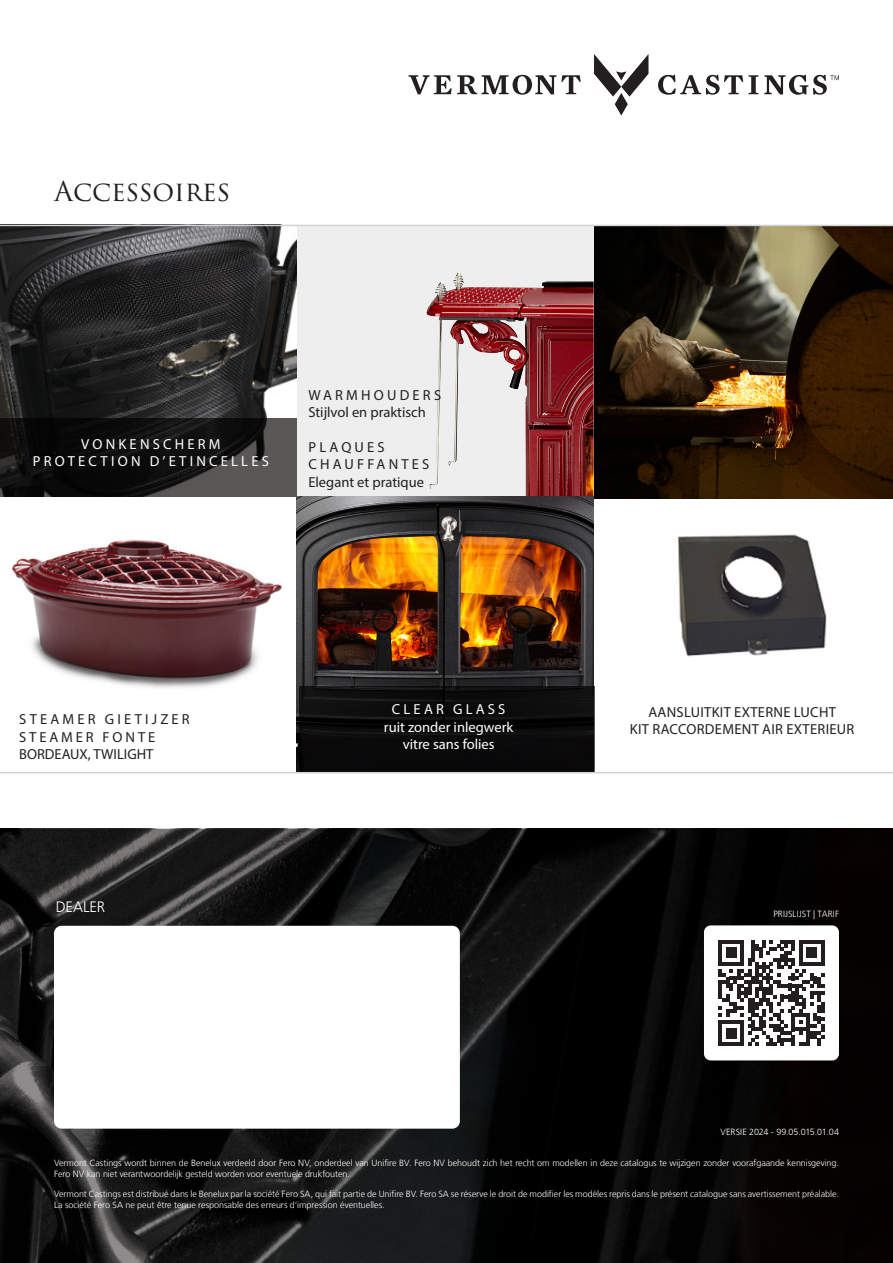
<style>
.page{position:relative;width:893px;height:1263px;background:#fff}
.page>*{position:absolute;margin:0;border:0;box-sizing:border-box;transform-origin:0 0}
.t1{font:27px "Trajan Pro 3";letter-spacing:-.01em;color:#231f20}
.Disclaimer{font:300 15px "Frutiger LT";letter-spacing:-.01em;color:#fff}
.t2{font:14.55px "Myriad Pro";color:#231f20}
.t3{font:14.55px "Myriad Pro";letter-spacing:.02em;color:#231f20}
.t4{font:14.55px "Myriad Pro";letter-spacing:.22em;color:#231f20}
.t5{font:14.55px "Myriad Pro";letter-spacing:.22em;color:#fff}
.t6{font:14.55px "Myriad Pro";color:#fff}
.t7{font:14.55px "Myriad Pro";letter-spacing:.2em;color:#231f20}
.Disclaimer-2{font:300 9px/10.5px "Frutiger LT";letter-spacing:-.005em;color:#fff}
</style>
<div class="page">
<svg style="left:0;top:829px;width:893px;height:434px;background:#0e0e0e"></svg>
<div style="left:55px;top:926px;width:404px;height:202px;background:#fff;border-radius:7px"></div>
<div style="left:54px;top:926px;width:406px;height:203px;border:2px solid #fff;border-radius:7px"></div>
<img style="left:594px;top:226px;width:299px;height:272px">
<img style="left:11px;top:539px;width:271px;height:149px">
<div style="left:297px;top:226px;width:297px;height:275px;background:#eeeeef"></div>
<img style="left:426px;top:272px;width:168px;height:225px">
<img style="left:297px;top:497px;width:297px;height:275px">
<div style="left:299px;top:687px;width:296px;height:85px;background:#0a0a0b"></div>
<img style="left:0;top:226px;width:297px;height:192px">
<svg style="left:0;top:418px;width:297px;height:78px;background:#1f1e1e"></svg>
<img style="left:677px;top:534px;width:150px;height:123px">
<hr style="left:0;top:772px;width:893px;height:1px;background:#d1d2d4">
<hr style="left:0;top:225px;width:893px;height:1px;background:#d1d2d4">
<svg style="left:594px;top:54px;width:54px;height:61px"></svg>
<svg style="left:658px;top:75px;width:181px;height:20px"></svg>
<svg style="left:408px;top:75px;width:173px;height:20px"></svg>
<div style="left:704px;top:925px;width:135px;height:135px;background:#fff;border-radius:7px"></div>
<svg style="left:719px;top:940px;width:105px;height:106px"></svg>
<p class="t1" style="left:54px;top:173px;width:178px">Accessoires</p>
<p class="t5" style="left:81px;top:435px;width:141px">VONKENSCHERM</p>
<p class="t5" style="left:33px;top:452px;width:237px">PROTECTION D’ETINCELLES</p>
<p class="t4" style="left:308px;top:386px;width:134px">WARMHOUDERS</p>
<p class="t2" style="left:308px;top:404px;width:119px">Stijlvol en praktisch</p>
<p class="t4" style="left:308px;top:438px;width:78px">PLAQUES</p>
<p class="t4" style="left:308px;top:455px;width:122px">CHAUFFANTES</p>
<p class="t2" style="left:308px;top:473px;width:117px">Elegant et pratique</p>
<p class="t4" style="left:19px;top:710px;width:172px">STEAMER GIETIJZER</p>
<p class="t7" style="left:19px;top:728px;width:138px">STEAMER FONTE</p>
<p class="t2" style="left:19px;top:745px;width:136px">BORDEAUX, TWILIGHT</p>
<p class="Disclaimer" style="left:56px;top:898px;width:51px">DEALER</p>
<p class="t5" style="left:392px;top:700px;width:115px">CLEAR GLASS</p>
<p class="t6" style="left:384px;top:718px;width:131px">ruit zonder inlegwerk</p>
<p class="t6" style="left:403px;top:735px;width:93px">vitre sans folies</p>
<p class="t3" style="left:648px;top:703px;width:189px">AANSLUITKIT EXTERNE LUCHT</p>
<p class="t3" style="left:630px;top:720px;width:226px">KIT RACCORDEMENT AIR EXTERIEUR</p>
<p class="Disclaimer-2" style="left:773px;top:909px;width:67px">PRIJSLIJST | TARIF</p>
<p class="Disclaimer-2" style="left:721px;top:1127px;width:120px">VERSIE 2024 - 99.05.015.01.04</p>
<p class="Disclaimer-2" style="left:54px;top:1158px;width:786px">Vermont Castings wordt binnen de Benelux verdeeld door Fero NV, onderdeel van Unifire BV. Fero NV behoudt zich het recht om modellen in deze catalogus te wijzigen zonder voorafgaande kennisgeving.<br>Fero NV kan niet verantwoordelijk gesteld worden voor eventuele drukfouten.</p>
<p class="Disclaimer-2" style="left:54px;top:1189px;width:786px">Vermont Castings est distribué dans le Benelux par la société Fero SA, qui fait partie de Unifire BV. Fero SA se réserve le droit de modifier les modèles repris dans le présent catalogue sans avertissement préalable.<br>La société Fero SA ne peut être tenue responsable des erreurs d’impression éventuelles.</p>
</div>
